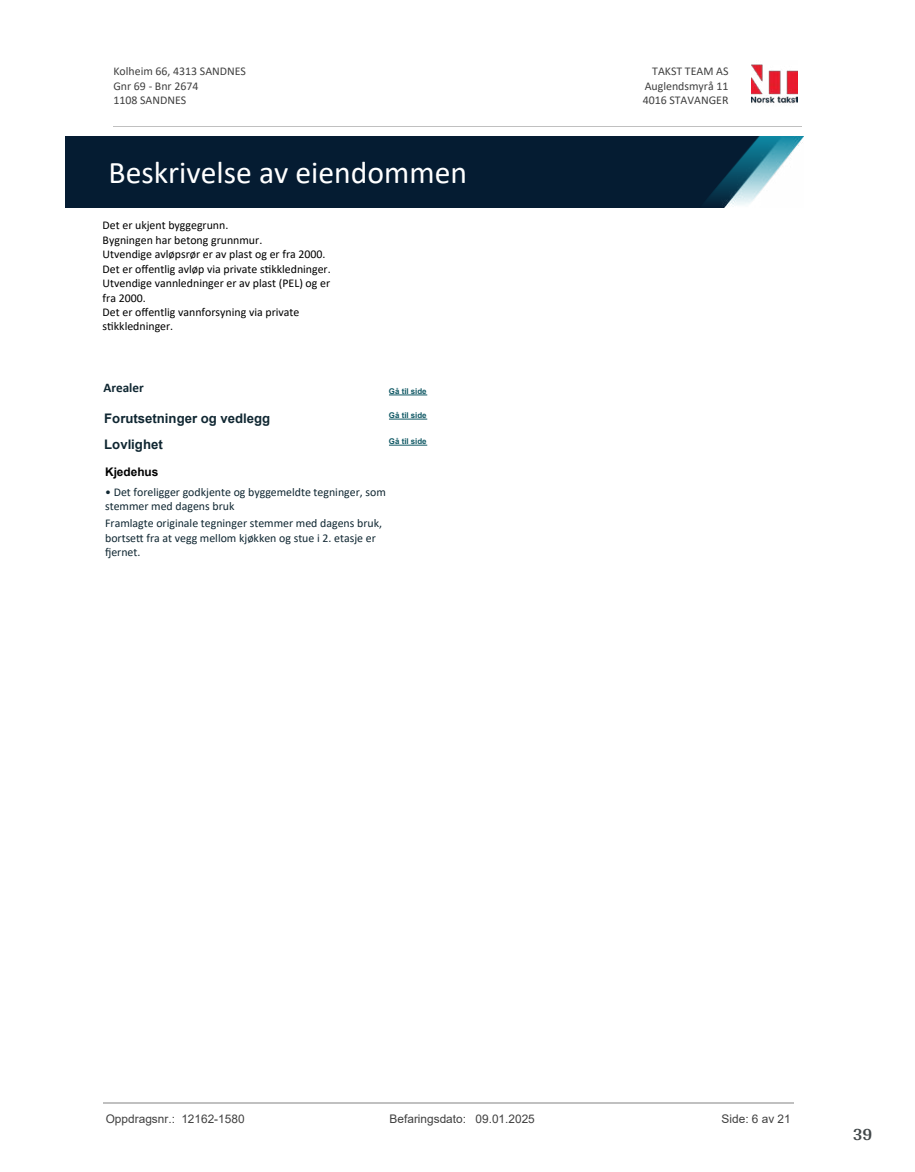
<style>
.page{position:relative;width:915px;height:1172px;background:#fff}
.page>*{position:absolute;margin:0;border:0;box-sizing:border-box;transform-origin:0 0}
.t1{font:31.65px "Calibri";color:#fff}
.t2{font:700 18px "Arya";color:#414749}
.t3{font:700 13.2px/26.1px "Arial";color:#102732}
.t4{font:700 13.2px "Calibri";color:#102732}
.t5{font:11.85px/14.4px "Calibri";color:#000}
.t6{font:11.85px/14.4px "Calibri";color:#102732}
.t7{font:11.85px/14.5px "Calibri";color:#404040}
.t8{font:11.85px "Arial";color:#404040}
.t9{font:700 11.85px "Arial";color:#000}
.t10{font:700 7.95px "Arial";color:#115965}
</style>
<div class="page">
<hr style="left:389px;top:394px;width:38px;height:1px;background:#115965">
<hr style="left:389px;top:445px;width:38px;height:1px;background:#115965">
<hr style="left:389px;top:419px;width:38px;height:1px;background:#115965">
<img style="left:751px;top:64px;width:46px;height:40px">
<hr style="left:113px;top:127px;width:688px;height:1px;background:#c0c0c0">
<img style="left:65px;top:137px;width:738px;height:71px">
<hr style="left:103px;top:1102px;width:690px;height:1px;background:#c0c0c0">
<p class="t7" style="left:113px;top:64px;width:134px">Kolheim 66, 4313 SANDNES<br>Gnr 69 - Bnr 2674<br>1108 SANDNES</p>
<p class="t7" style="left:652px;top:64px;width:78px">TAKST TEAM AS</p>
<p class="t7" style="left:644px;top:78px;width:85px">Auglendsmyrå 11</p>
<p class="t7" style="left:642px;top:93px;width:87px">4016 STAVANGER</p>
<h1 class="t1" style="left:109px;top:150px;width:360px">Beskrivelse av eiendommen</h1>
<p class="t5" style="left:103px;top:218px;width:229px">Det er ukjent byggegrunn.<br>Bygningen har betong grunnmur.<br>Utvendige avløpsrør er av plast og er fra 2000.<br>Det er o昀昀entlig avløp via private s琀椀kkledninger.<br>Utvendige vannledninger er av plast (PEL) og er fra 2000.<br>Det er o昀昀entlig vannforsyning via private<br>s琀椀kkledninger.</p>
<p class="t4" style="left:103px;top:378px;width:42px">Arealer</p>
<p class="t10" style="left:389px;top:386px;width:39px">Gå til side</p>
<p class="t10" style="left:389px;top:410px;width:39px">Gå til side</p>
<p class="t3" style="left:104px;top:405px;width:167px">Forutsetninger og vedlegg<br>Lovlighet</p>
<p class="t9" style="left:105px;top:464px;width:55px">Kjedehus</p>
<p class="t6" style="left:105px;top:484px;width:282px">• Det foreligger godkjente og byggemeldte tegninger, som stemmer med dagens bruk</p>
<p class="t6" style="left:105px;top:516px;width:278px">Framlagte originale tegninger stemmer med dagens bruk, bortse琀琀 fra at vegg mellom kjøkken og stue i 2. etasje er昀樀ernet.</p>
<p class="t10" style="left:389px;top:436px;width:39px">Gå til side</p>
<p class="t8" style="left:106px;top:1111px;width:140px">Oppdragsnr.: 12162-1580</p>
<p class="t8" style="left:389px;top:1111px;width:147px">Befaringsdato: 09.01.2025</p>
<p class="t8" style="left:721px;top:1111px;width:71px">Side: 6 av 21</p>
<h2 class="t2" style="left:852px;top:1123px;width:21px">39</h2>
</div>
